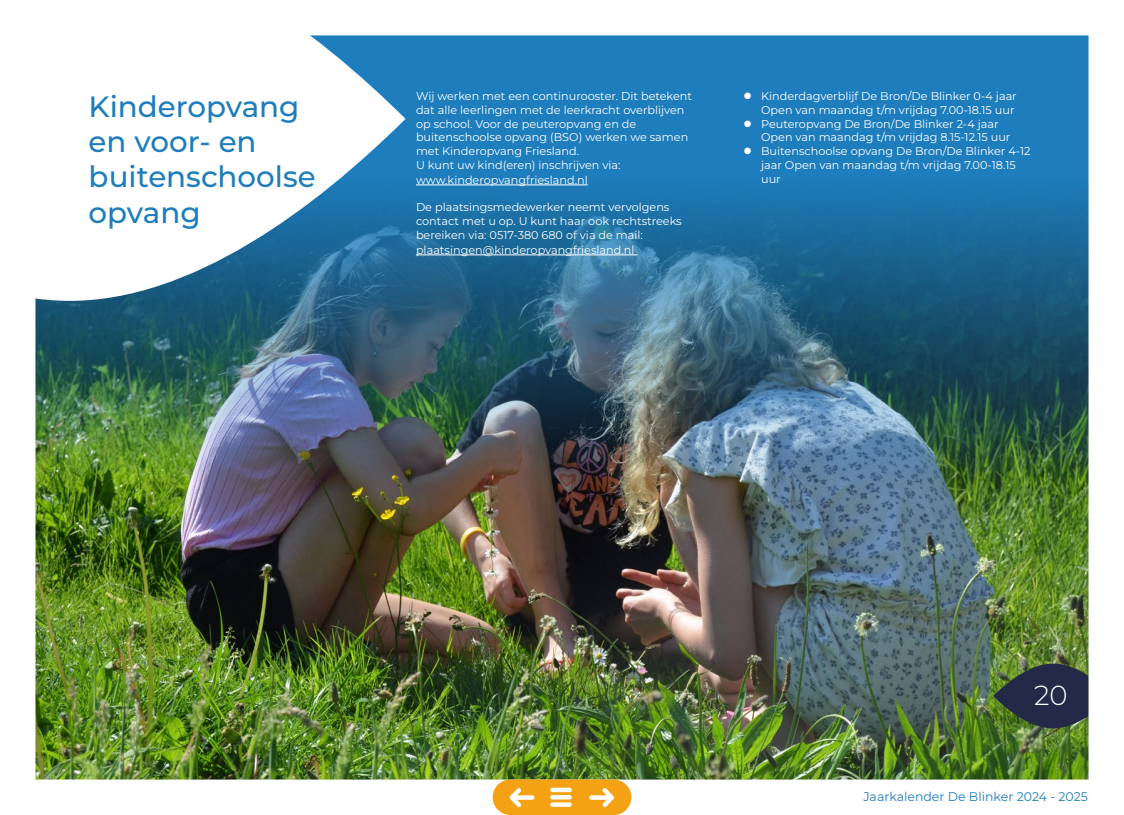
<style>
.page{position:relative;width:1124px;height:815px;background:#fff}
.page>*{position:absolute;margin:0;border:0;box-sizing:border-box;transform-origin:0 0}
._22titel{font:500 29.38px/35.2px "Montserrat";color:#1e7dbc}
.t1{font:300 27.5px "Montserrat";color:#fff}
.t2{font:12.5px "Montserrat";color:#1e7dbc}
.plat_diap_10_Basislijn{font:11.25px/13.8px "Montserrat";color:#fff}
</style>
<div class="page">
<img style="left:35px;top:35px;width:1054px;height:780px">
<div style="left:492px;top:780px;width:139px;height:35px;background:#f5a114;border-radius:18px"></div>
<svg style="left:1038px;top:758px;width:14px;height:14px"></svg>
<svg style="left:979px;top:758px;width:14px;height:14px"></svg>
<svg style="left:1008px;top:758px;width:15px;height:14px"></svg>
<svg style="left:71px;top:758px;width:14px;height:14px"></svg>
<svg style="left:160px;top:758px;width:15px;height:14px"></svg>
<svg style="left:949px;top:758px;width:14px;height:14px"></svg>
<svg style="left:250px;top:758px;width:14px;height:14px"></svg>
<svg style="left:859px;top:758px;width:14px;height:14px"></svg>
<svg style="left:339px;top:758px;width:15px;height:14px"></svg>
<svg style="left:770px;top:758px;width:14px;height:14px"></svg>
<svg style="left:429px;top:758px;width:14px;height:14px"></svg>
<svg style="left:680px;top:758px;width:14px;height:14px"></svg>
<svg style="left:131px;top:758px;width:14px;height:14px"></svg>
<svg style="left:220px;top:758px;width:14px;height:14px"></svg>
<svg style="left:889px;top:758px;width:14px;height:14px"></svg>
<svg style="left:310px;top:758px;width:14px;height:14px"></svg>
<svg style="left:799px;top:758px;width:15px;height:14px"></svg>
<svg style="left:399px;top:758px;width:14px;height:14px"></svg>
<svg style="left:710px;top:758px;width:14px;height:14px"></svg>
<svg style="left:489px;top:758px;width:14px;height:14px"></svg>
<svg style="left:620px;top:758px;width:15px;height:14px"></svg>
<svg style="left:101px;top:758px;width:14px;height:14px"></svg>
<svg style="left:190px;top:758px;width:14px;height:14px"></svg>
<svg style="left:919px;top:758px;width:14px;height:14px"></svg>
<svg style="left:280px;top:758px;width:14px;height:14px"></svg>
<svg style="left:829px;top:758px;width:14px;height:14px"></svg>
<svg style="left:369px;top:758px;width:14px;height:14px"></svg>
<svg style="left:740px;top:758px;width:14px;height:14px"></svg>
<svg style="left:459px;top:758px;width:14px;height:14px"></svg>
<svg style="left:650px;top:758px;width:14px;height:14px"></svg>
<img style="left:526px;top:744px;width:71px;height:71px;border-radius:50%">
<div style="left:553px;top:53px;width:17px;height:18px;background:#1e7dbc;border-radius:50%"></div>
<svg style="left:744px;top:93px;width:6px;height:6px"></svg>
<svg style="left:744px;top:120px;width:6px;height:7px"></svg>
<svg style="left:744px;top:148px;width:6px;height:6px"></svg>
<svg style="left:527px;top:787px;width:7px;height:14px"></svg>
<svg style="left:589px;top:787px;width:7px;height:14px"></svg>
<p class="_22titel" style="left:89px;top:88px;width:228px">Kinderopvang en voor- en buitenschoolse opvang</p>
<p class="plat_diap_10_Basislijn" style="left:416px;top:89px;width:277px">Wij werken met een continurooster. Dit betekent dat alle leerlingen met de leerkracht overblijven op school. Voor de peuteropvang en de buitenschoolse opvang (BSO) werken we samen met Kinderopvang Friesland.<br>U kunt uw kind(eren) inschrijven via:</p>
<p class="plat_diap_10_Basislijn" style="left:416px;top:172px;width:173px">www.kinderopvangfriesland.nl</p>
<p class="plat_diap_10_Basislijn" style="left:416px;top:200px;width:267px">De plaatsingsmedewerker neemt vervolgens contact met u op. U kunt haar ook rechtstreeks bereiken via: 0517-380 680 of via de mail:</p>
<p class="plat_diap_10_Basislijn" style="left:416px;top:242px;width:220px">plaatsingen@kinderopvangfriesland.nl</p>
<p class="plat_diap_10_Basislijn" style="left:761px;top:89px;width:257px">Kinderdagverblijf De Bron/De Blinker 0-4 jaar<br>Open van maandag t/m vrijdag 7.00-18.15 uur</p>
<p class="plat_diap_10_Basislijn" style="left:761px;top:116px;width:251px">Peuteropvang De Bron/De Blinker 2-4 jaar<br>Open van maandag t/m vrijdag 8.15-12.15 uur</p>
<p class="plat_diap_10_Basislijn" style="left:761px;top:144px;width:271px">Buitenschoolse opvang De Bron/De Blinker 4-12 jaar Open van maandag t/m vrijdag 7.00-18.15 uur</p>
<h2 class="t1" style="left:1033px;top:677px;width:35px">20</h2>
<p class="t2" style="left:863px;top:788px;width:226px">Jaarkalender De Blinker 2024 - 2025</p>
</div>
